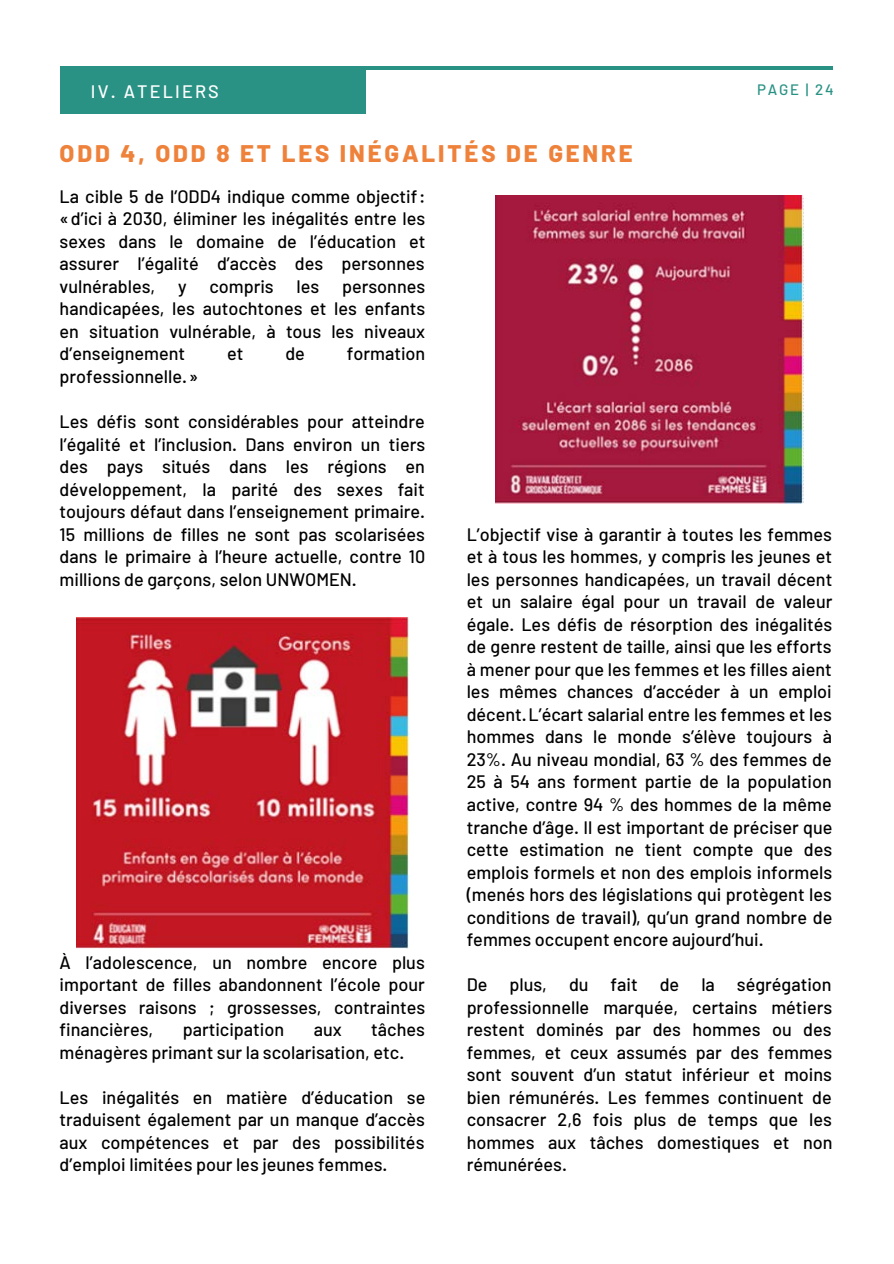
<style>
.page{position:relative;width:894px;height:1264px;background:#fff}
.page>*{position:absolute;margin:0;border:0;box-sizing:border-box;transform-origin:0 0}
.t1{font:800 24px "Barlow";letter-spacing:.12em;color:#ef823b}
.t2{font:500 18px/22.5px "Barlow";color:#000;text-align:justify}
.t3{font:500 18px "Barlow";letter-spacing:.12em;color:#fff}
.t4{font:500 15px "Barlow";letter-spacing:.12em;color:#299284}
</style>
<div class="page">
<div style="left:61px;top:66px;width:305px;height:48px;background:#299284"></div>
<hr style="left:61px;top:66px;width:771px;height:4px;background:#299284">
<img style="left:76px;top:617px;width:332px;height:331px">
<img style="left:495px;top:196px;width:308px;height:307px">
<p class="t3" style="left:91px;top:80px;width:129px">IV. ATELIERS</p>
<p class="t4" style="left:757px;top:80px;width:78px">PAGE | 24</p>
<h1 class="t1" style="left:60px;top:138px;width:574px">ODD 4, ODD 8 ET LES INÉGALITÉS DE GENRE</h1>
<p class="t2" style="left:60px;top:184px;width:367px">La cible 5 de l’ODD4 indique comme objectif: «d’ici à 2030, éliminer les inégalités entre les sexes dans le domaine de l’éducation et assurer l’égalité d’accès des personnes vulnérables,</p>
<p class="t2" style="left:178px;top:274px;width:10px">y</p>
<p class="t2" style="left:209px;top:274px;width:66px">compris</p>
<p class="t2" style="left:296px;top:274px;width:24px">les</p>
<p class="t2" style="left:60px;top:274px;width:367px;text-indent:282px">personnes handicapées, les autochtones et les enfants en situation vulnérable, à tous les niveaux d’enseignement</p>
<p class="t2" style="left:227px;top:342px;width:18px">et</p>
<p class="t2" style="left:285px;top:342px;width:21px">de</p>
<p class="t2" style="left:347px;top:342px;width:80px">formation</p>
<p class="t2" style="left:60px;top:364px;width:140px">professionnelle.»</p>
<p class="t2" style="left:60px;top:409px;width:367px">Les défis sont considérables pour atteindre l’égalité et l’inclusion. Dans environ un tiers des pays situés dans les régions en développement, la parité des sexes fait toujours défaut dans l’enseignement primaire.<br>15 millions de filles ne sont pas scolarisées dans le primaire à l’heure actuelle, contre 10 millions de garçons, selon UNWOMEN.</p>
<p class="t2" style="left:60px;top:950px;width:367px">À l’adolescence, un nombre encore plus important de filles abandonnent l’école pour diverses raisons ; grossesses, contraintes financières,</p>
<p class="t2" style="left:183px;top:1017px;width:103px">participation</p>
<p class="t2" style="left:313px;top:1017px;width:29px">aux</p>
<p class="t2" style="left:60px;top:1017px;width:367px;text-indent:311px">tâches ménagères primant sur la scolarisation, etc.</p>
<p class="t2" style="left:60px;top:1085px;width:367px">Les inégalités en matière d’éducation se traduisent également par un manque d’accès aux compétences et par des possibilités d’emploi limitées pour les jeunes femmes.</p>
<p class="t2" style="left:466px;top:522px;width:367px">L’objectif vise à garantir à toutes les femmes et à tous les hommes, y compris les jeunes et les personnes handicapées, un travail décent et un salaire égal pour un travail de valeur égale. Les défis de résorption des inégalités de genre restent de taille, ainsi que les efforts à mener pour que les femmes et les filles aient les mêmes chances d’accéder à un emploi décent.L’écart salarial entre les femmes et les hommes dans le monde s’élève toujours à 23%. Au niveau mondial, 63 % des femmes de 25 à 54 ans forment partie de la population active, contre 94 % des hommes de la même tranche d’âge. Il est important de préciser que cette estimation ne tient compte que des emplois formels et non des emplois informels (menés hors des législations qui protègent les conditions de travail), qu’un grand nombre de femmes occupent encore aujourd’hui.</p>
<p class="t2" style="left:466px;top:972px;width:367px">De plus, du fait de la ségrégation professionnelle marquée, certains métiers restent dominés par des hommes ou des femmes, et ceux assumés par des femmes sont souvent d’un statut inférieur et moins bien rémunérés. Les femmes continuent de consacrer 2,6 fois plus de temps que les hommes aux tâches domestiques et non rémunérées.</p>
</div>
